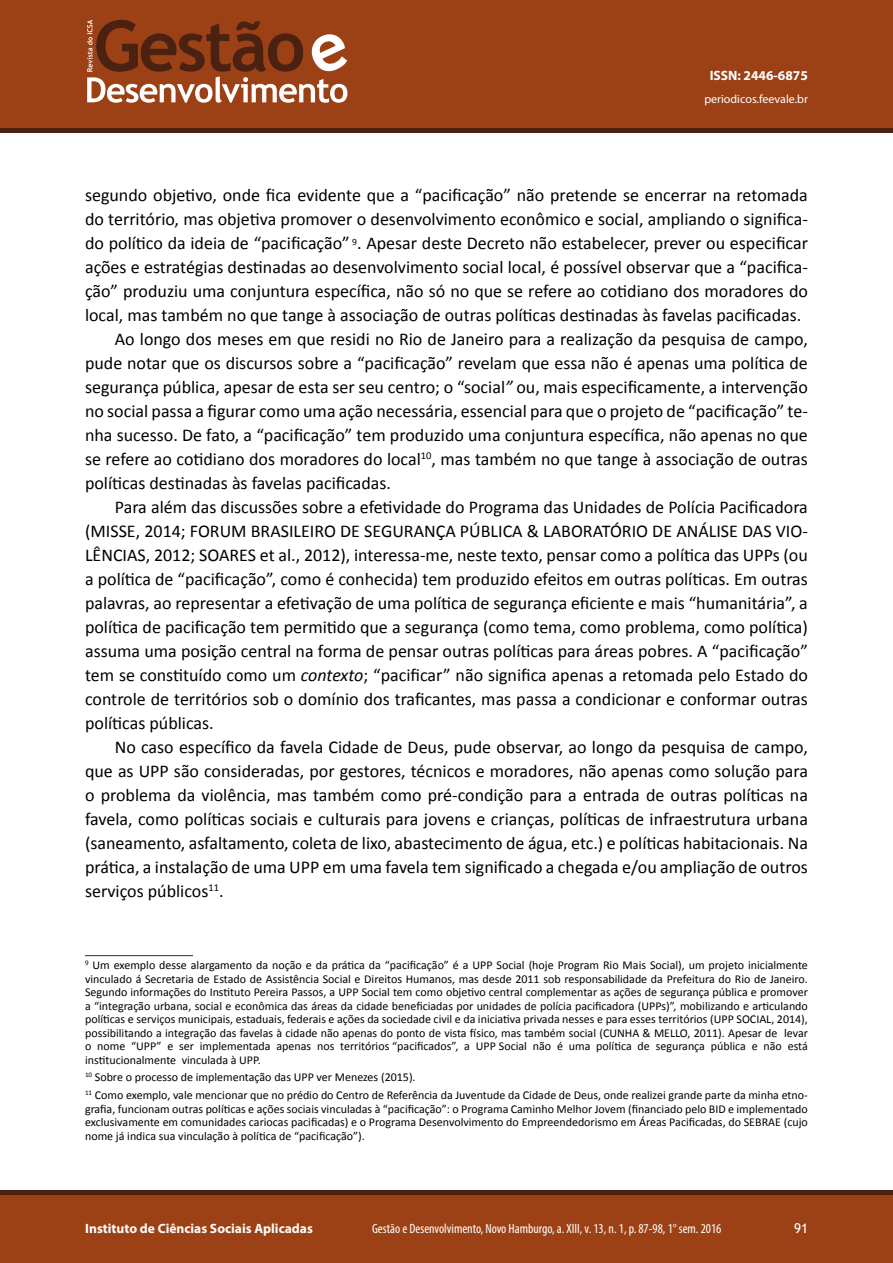
<style>
.page{position:relative;width:893px;height:1263px;background:#fff}
.page>*{position:absolute;margin:0;border:0;box-sizing:border-box;transform-origin:0 0}
.t1{font:18px "Calibri";color:#000}
.t2{font:condensed 13.5px "Myriad Pro";color:#fff}
.t3{font:700 13.5px "Myriad Pro";color:#fff}
.t4{font:13.5px "Trebuchet MS";color:#fff}
.t5{font:12px/13.5px "Calibri";color:#000;text-align:justify}
.t6{font:12px "Myriad Pro";color:#fff}
.s1{font-style:italic}
</style>
<div class="page">
<div style="left:0;top:0;width:893px;height:129px;background:#9c4116"></div>
<svg style="left:87px;top:20px;width:260px;height:83px"></svg>
<div style="left:0;top:1193px;width:893px;height:70px;background:#9c4116"></div>
<div style="left:0;top:1190px;width:893px;height:5px;background:#4b2112"></div>
<hr style="left:0;top:129px;width:893px;height:4px;background:#4b2112">
<hr style="left:85px;top:955px;width:108px;height:1px;background:#4b2112">
<p class="t3" style="left:710px;top:67px;width:100px">ISSN: 2446-6875</p>
<p class="t6" style="left:704px;top:91px;width:105px">periodicos.feevale.br</p>
<p class="t1" style="left:85px;top:183px;width:724px">segundo objetivo, onde fica evidente que a “pacificação” não pretende se encerrar na retomada</p>
<p class="t1" style="left:85px;top:207px;width:724px">do território, mas objetiva promover o desenvolvimento econômico e social, ampliando o significa-</p>
<p class="t1" style="left:85px;top:231px;width:724px">do político da ideia de “pacificação” <sup>9</sup>. Apesar deste Decreto não estabelecer, prever ou especificar</p>
<p class="t1" style="left:85px;top:255px;width:724px">ações e estratégias destinadas ao desenvolvimento social local, é possível observar que a “pacifica-</p>
<p class="t1" style="left:85px;top:279px;width:724px">ção” produziu uma conjuntura específica, não só no que se refere ao cotidiano dos moradores do</p>
<p class="t1" style="left:85px;top:303px;width:718px">local, mas também no que tange à associação de outras políticas destinadas às favelas pacificadas.</p>
<p class="t1" style="left:115px;top:327px;width:695px">Ao longo dos meses em que residi no Rio de Janeiro para a realização da pesquisa de campo,</p>
<p class="t1" style="left:85px;top:351px;width:724px">pude notar que os discursos sobre a “pacificação” revelam que essa não é apenas uma política de</p>
<p class="t1" style="left:85px;top:375px;width:724px">segurança pública, apesar de esta ser seu centro; o “social<span class="s1">”</span> ou, mais especificamente, a intervenção</p>
<p class="t1" style="left:85px;top:399px;width:724px">no social passa a figurar como uma ação necessária, essencial para que o projeto de “pacificação” te-</p>
<p class="t1" style="left:85px;top:423px;width:724px">nha sucesso. De fato, a “pacificação” tem produzido uma conjuntura específica, não apenas no que</p>
<p class="t1" style="left:85px;top:447px;width:724px">se refere ao cotidiano dos moradores do local<sup>10</sup>, mas também no que tange à associação de outras</p>
<p class="t1" style="left:85px;top:471px;width:308px">políticas destinadas às favelas pacificadas.</p>
<p class="t1" style="left:115px;top:495px;width:695px">Para além das discussões sobre a efetividade do Programa das Unidades de Polícia Pacificadora</p>
<p class="t1" style="left:85px;top:519px;width:724px">(MISSE, 2014; FORUM BRASILEIRO DE SEGURANÇA PÚBLICA &amp; LABORATÓRIO DE ANÁLISE DAS VIO-</p>
<p class="t1" style="left:85px;top:543px;width:724px">LÊNCIAS, 2012; SOARES et al., 2012), interessa-me, neste texto, pensar como a política das UPPs (ou</p>
<p class="t1" style="left:85px;top:567px;width:724px">a política de “pacificação”, como é conhecida) tem produzido efeitos em outras políticas. Em outras</p>
<p class="t1" style="left:85px;top:591px;width:724px">palavras, ao representar a efetivação de uma política de segurança eficiente e mais “humanitária”, a</p>
<p class="t1" style="left:85px;top:615px;width:724px">política de pacificação tem permitido que a segurança (como tema, como problema, como política)</p>
<p class="t1" style="left:85px;top:639px;width:724px">assuma uma posição central na forma de pensar outras políticas para áreas pobres. A “pacificação”</p>
<p class="t1" style="left:85px;top:663px;width:724px">tem se constituído como um <span class="s1">contexto</span>; “pacificar” não significa apenas a retomada pelo Estado do</p>
<p class="t1" style="left:85px;top:687px;width:724px">controle de territórios sob o domínio dos traficantes, mas passa a condicionar e conformar outras</p>
<p class="t1" style="left:85px;top:711px;width:130px">políticas públicas.</p>
<p class="t1" style="left:115px;top:735px;width:695px">No caso específico da favela Cidade de Deus, pude observar, ao longo da pesquisa de campo,</p>
<p class="t1" style="left:85px;top:759px;width:724px">que as UPP são consideradas, por gestores, técnicos e moradores, não apenas como solução para</p>
<p class="t1" style="left:85px;top:783px;width:724px">o problema da violência, mas também como pré-condição para a entrada de outras políticas na</p>
<p class="t1" style="left:85px;top:807px;width:724px">favela, como políticas sociais e culturais para jovens e crianças, políticas de infraestrutura urbana</p>
<p class="t1" style="left:85px;top:831px;width:724px">(saneamento, asfaltamento, coleta de lixo, abastecimento de água, etc.) e políticas habitacionais. Na</p>
<p class="t1" style="left:85px;top:855px;width:724px">prática, a instalação de uma UPP em uma favela tem significado a chegada e/ou ampliação de outros</p>
<p class="t1" style="left:85px;top:879px;width:140px">serviços públicos<sup>11</sup>.</p>
<p class="t5" style="left:85px;top:958px;width:724px"><sup>9</sup> Um exemplo desse alargamento da noção e da prática da “pacificação” é a UPP Social (hoje Program Rio Mais Social), um projeto inicialmente vinculado á Secretaria de Estado de Assistência Social e Direitos Humanos, mas desde 2011 sob responsabilidade da Prefeitura do Rio de Janeiro.<br>Segundo informações do Instituto Pereira Passos, a UPP Social tem como objetivo central complementar as ações de segurança pública e promover a “integração urbana, social e econômica das áreas da cidade beneficiadas por unidades de polícia pacificadora (UPPs)”, mobilizando e articulando políticas e serviços municipais, estaduais, federais e ações da sociedade civil e da iniciativa privada nesses e para esses territórios (UPP SOCIAL, 2014), possibilitando a integração das favelas à cidade não apenas do ponto de vista físico, mas também social (CUNHA &amp; MELLO, 2011). Apesar de levar o nome “UPP” e ser implementada apenas nos territórios “pacificados”, a UPP Social não é uma política de segurança pública e não está institucionalmente vinculada à UPP.</p>
<p class="t5" style="left:85px;top:1068px;width:724px;line-height:17.7px"><sup>10</sup> Sobre o processo de implementação das UPP ver Menezes (2015).<br><sup>11</sup> Como exemplo, vale mencionar que no prédio do Centro de Referência da Juventude da Cidade de Deus, onde realizei grande parte da minha etno-</p>
<p class="t5" style="left:85px;top:1102px;width:724px">grafia, funcionam outras políticas e ações sociais vinculadas à “pacificação”: o Programa Caminho Melhor Jovem (financiado pelo BID e implementado exclusivamente em comunidades cariocas pacificadas) e o Programa Desenvolvimento do Empreendedorismo em Áreas Pacificadas, do SEBRAE (cujo nome já indica sua vinculação à política de “pacificação”).</p>
<p class="t3" style="left:85px;top:1220px;width:229px">Instituto de Ciências Sociais Aplicadas</p>
<p class="t2" style="left:372px;top:1220px;width:351px">Gestão e Desenvolvimento, Novo Hamburgo, a. XIII, v. 13, n. 1, p. 87-98, 1° sem. 2016</p>
<p class="t4" style="left:794px;top:1220px;width:16px">91</p>
</div>
